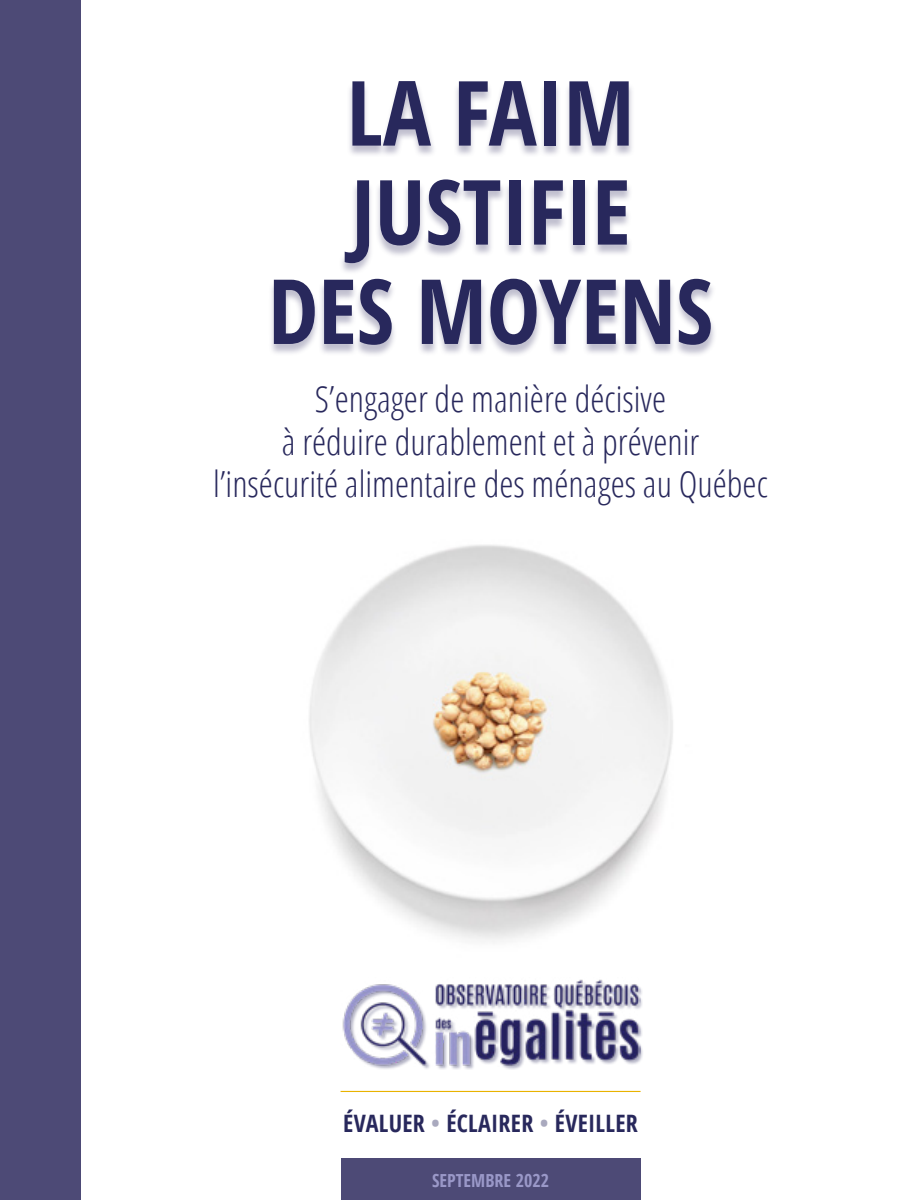
<style>
.page{position:relative;width:900px;height:1200px;background:#fff}
.page>*{position:absolute;margin:0;border:0;box-sizing:border-box;transform-origin:0 0}
.t1{font:700 90px/99.1px "Open Sans Condensed";color:#28285c;text-align:center}
.t2{font:300 36px/42.3px "Open Sans Condensed";color:#28285c;text-align:center}
.t3{font:700 24px "Open Sans Condensed";letter-spacing:.01em;color:#28285c}
.t4{font:700 18px "Open Sans Condensed";color:#9a98c8}
.s1{color:#a9a9be}
</style>
<div class="page">
<div style="left:268px;top:83px;width:449px;height:273px;background:#4d4a76;opacity:.35"></div>
<hr style="left:341px;top:1091px;width:300px;height:1px;background:#e9b300">
<img style="left:309px;top:545px;width:364px;height:397px">
<div style="left:0;top:0;width:81px;height:1200px;background:#4d4a76"></div>
<div style="left:345px;top:982px;width:298px;height:88px;background:#28285c;opacity:.35"></div>
<img style="left:342px;top:979px;width:299px;height:88px">
<div style="left:341px;top:1158px;width:300px;height:42px;background:#4d4a76"></div>
<h1 class="t1" style="left:268px;top:61px;width:446px">LA FAIM<br>JUSTIFIE<br>DES MOYENS</h1>
<p class="t2" style="left:213px;top:377px;width:556px">S’engager de manière décisive<br>à réduire durablement et à prévenir<br>l’insécurité alimentaire des ménages au Québec</p>
<p class="t3" style="left:343px;top:1106px;width:296px">ÉVALUER <span class="s1">•</span> ÉCLAIRER <span class="s1">•</span> ÉVEILLER</p>
<p class="t4" style="left:432px;top:1168px;width:118px">SEPTEMBRE 2022</p>
</div>
